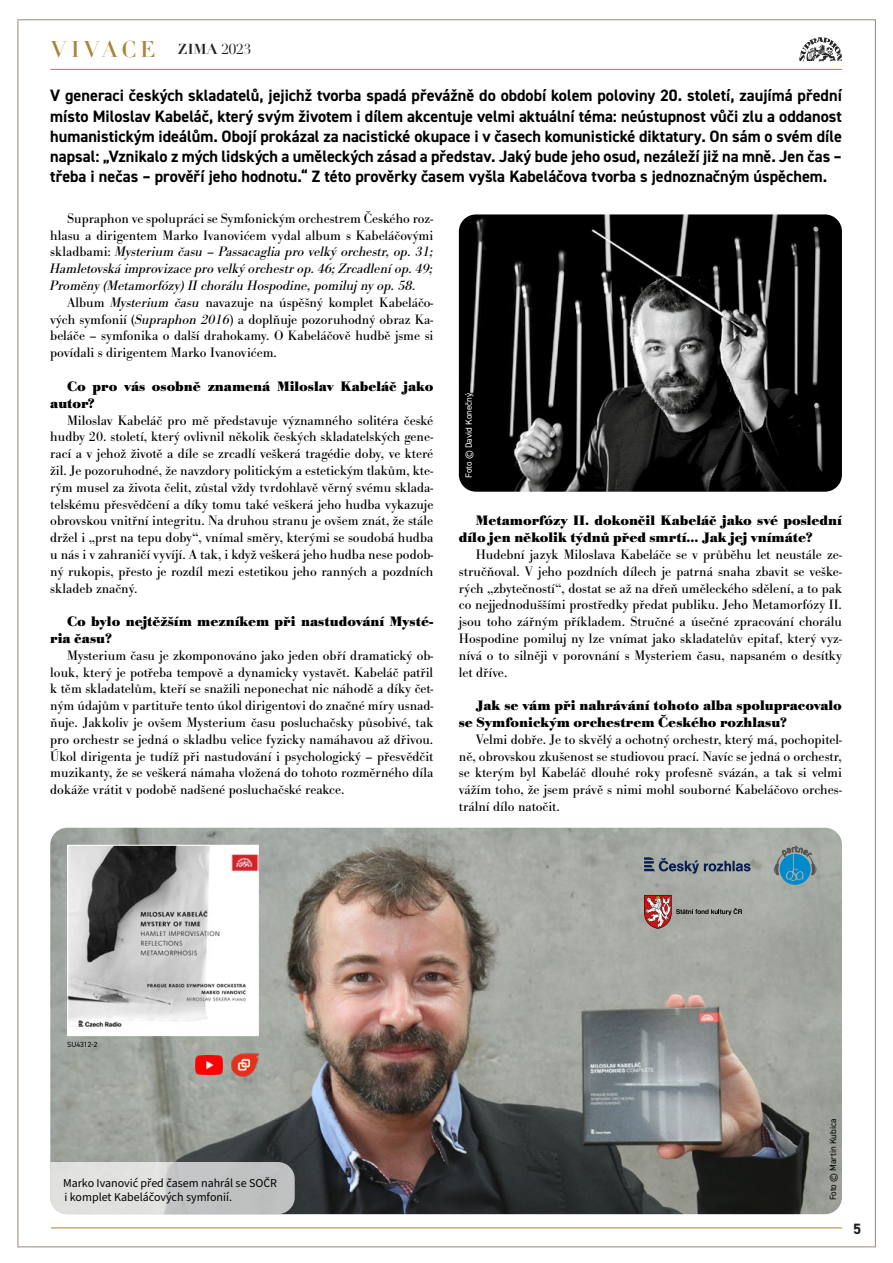
<style>
.page{position:relative;width:893px;height:1263px;background:#fff}
.page>*{position:absolute;margin:0;border:0;box-sizing:border-box;transform-origin:0 0}
.t1{font:22.5px "Didot LT Pro Headline";letter-spacing:.175em;color:#a88539}
.t2{font:700 16.5px/20.2px "DIN2014";color:#000;text-align:justify}
.t3{font:700 15px "DIN2014";color:#231e1e}
.t4{font:14.25px/16.8px "Bodoni URW";color:#000;text-align:justify}
.t5{font:italic 14.25px/16.8px "Bodoni URW";color:#000;text-align:justify}
.t6{font:700 14.25px/16.8px "Bodoni URW";color:#000}
.t7{font:12px/14.4px "Source Sans Pro";color:#000}
.t8{font:9px "DIN2014";color:#fff}
.t9{font:9px "DIN2014";color:#000}
.t10{font:7.5px "DIN2014";letter-spacing:-.005em;color:#000}
.s1{font-family:"Didot LT Pro";font-weight:700;font-size:14.25px;color:#231e1e}
.s2{font-family:"Didot LT Pro";font-size:14.25px;color:#231e1e}
.s3{font-style:normal}
.s4{font-style:italic}
</style>
<div class="page">
<hr style="left:50px;top:69px;width:792px;height:1px;background:#a88539">
<hr style="left:51px;top:1228px;width:791px;height:1px;background:#a88539">
<svg style="left:799px;top:37px;width:43px;height:25px"></svg>
<img style="left:50px;top:828px;width:792px;height:386px">
<img style="left:459px;top:214px;width:383px;height:278px">
<img style="left:231px;top:1053px;width:28px;height:23px">
<img style="left:195px;top:1055px;width:28px;height:19px">
<img style="left:69px;top:847px;width:188px;height:187px">
<div style="left:67px;top:845px;width:192px;height:191px;border:1px solid #fff"></div>
<svg style="left:50px;top:1162px;width:245px;height:52px;background:#cecfce"></svg>
<svg style="left:644px;top:895px;width:98px;height:34px;background:#a4918c"></svg>
<svg style="left:644px;top:857px;width:106px;height:17px;background:#7a838d"></svg>
<svg style="left:774px;top:846px;width:42px;height:39px;background:#5792aa"></svg>
<h1 class="t1" style="left:51px;top:35px;width:202px">VIVACE <span class="s1">ZIMA</span> <span class="s2">2023</span></h1>
<p class="t2" style="left:50px;top:85px;width:793px">V generaci českých skladatelů, jejichž tvorba spadá převážně do období kolem poloviny 20. století, zaujímá přední místo Miloslav Kabeláč, který svým životem i dílem akcentuje velmi aktuální téma: neústupnost vůči zlu a oddanost humanistickým ideálům. Obojí prokázal za nacistické okupace i v časech komunistické diktatury. On sám o svém díle napsal: „Vznikalo z mých lidských a uměleckých zásad a představ. Jaký bude jeho osud, nezáleží již na mně. Jen čas – třeba i nečas – prověří jeho hodnotu.“ Z této prověrky časem vyšla Kabeláčova tvorba s jednoznačným úspěchem.</p>
<p class="t5" style="left:50px;top:210px;width:385px;text-indent:17px"><span class="s3">Supraphon ve spolupráci se Symfonickým orchestrem Českého roz&shy;hlasu a dirigentem Marko Ivanovićem vydal album s Kabeláčovými skladbami:</span> Mysterium času – Passacaglia pro velký orchestr, op. 31; Hamletovská improvizace pro velký orchestr op. 46; Zrcadlení op. 49; Proměny (Metamorfózy) II chorálu Hospodine, pomiluj ny op. 58.</p>
<p class="t4" style="left:50px;top:294px;width:385px;text-indent:17px">Album <span class="s4">Mysterium času</span> navazuje na úspěšný komplet Kabeláčo&shy;vých symfonií (<span class="s4">Supraphon 2016</span>) a doplňuje pozoruhodný obraz Ka&shy;beláče – symfonika o další drahokamy. O Kabeláčově hudbě jsme si povídali s dirigentem Marko Ivanovićem.</p>
<p class="t6" style="left:50px;top:378px;width:385px;text-indent:17px">Co pro vás osobně znamená Miloslav Kabeláč jako autor?</p>
<p class="t4" style="left:50px;top:411px;width:385px;text-indent:17px">Miloslav Kabeláč pro mě představuje významného solitéra české hudby 20. století, který ovlivnil několik českých skladatelských gene&shy;rací a v jehož životě a díle se zrcadlí veškerá tragédie doby, ve které žil. Je pozoruhodné, že navzdory politickým a estetickým tlakům, kte&shy;rým musel za života čelit, zůstal vždy tvrdohlavě věrný svému sklada&shy;telskému přesvědčení a díky tomu také veškerá jeho hudba vykazuje obrovskou vnitřní integritu. Na druhou stranu je ovšem znát, že stále držel i „prst na tepu doby“, vnímal směry, kterými se soudobá hudba u nás i v zahraničí vyvíjí. A tak, i když veškerá jeho hudba nese podob&shy;ný rukopis, přesto je rozdíl mezi estetikou jeho ranných a pozdních skladeb značný.</p>
<p class="t6" style="left:50px;top:614px;width:385px;text-indent:17px">Co bylo nejtěžším mezníkem při nastudování Mysté&shy;ria času?</p>
<p class="t4" style="left:50px;top:647px;width:385px;text-indent:17px">Mysterium času je zkomponováno jako jeden obří dramatický ob&shy;louk, který je potřeba tempově a dynamicky vystavět. Kabeláč patřil k těm skladatelům, kteří se snažili neponechat nic náhodě a díky čet&shy;ným údajům v partituře tento úkol dirigentovi do značné míry usnad&shy;ňuje. Jakkoliv je ovšem Mysterium času posluchačsky působivé, tak pro orchestr se jedná o skladbu velice fyzicky namáhavou až dřivou.<br>Úkol dirigenta je tudíž při nastudování i psychologický – přesvědčit muzikanty, že se veškerá námaha vložená do tohoto rozměrného díla dokáže vrátit v podobě nadšené posluchačské reakce.</p>
<p class="t8" style="left:463px;top:478px;width:87px;rotate:-90deg">Foto © David Konečný</p>
<p class="t6" style="left:459px;top:513px;width:385px;text-indent:17px">Metamorfózy II. dokončil Kabeláč jako své poslední dílo jen několik týdnů před smrtí… Jak jej vnímáte?</p>
<p class="t4" style="left:459px;top:546px;width:385px;text-indent:17px">Hudební jazyk Miloslava Kabeláče se v průběhu let neustále ze&shy;stručňoval. V jeho pozdních dílech je patrná snaha zbavit se veške&shy;rých „zbytečností“, dostat se až na dřeň uměleckého sdělení, a to pak co nejjednoduššími prostředky předat publiku. Jeho Metamorfózy II. jsou toho zářným příkladem. Stručné a úsečné zpracování chorálu Hospodine pomiluj ny lze vnímat jako skladatelův epitaf, který vyz&shy;nívá o to silněji v porovnání s Mysteriem času, napsaném o desítky let dříve.</p>
<p class="t6" style="left:459px;top:698px;width:385px;text-indent:17px">Jak se vám při nahrávání tohoto alba spolupracovalo se Symfonickým orchestrem Českého rozhlasu?</p>
<p class="t4" style="left:459px;top:731px;width:385px;text-indent:17px">Velmi dobře. Je to skvělý a ochotný orchestr, který má, pochopitel&shy;ně, obrovskou zkušenost se studiovou prací. Navíc se jedná o orchestr, se kterým byl Kabeláč dlouhé roky profesně svázán, a tak si velmi vážím toho, že jsem právě s nimi mohl souborné Kabeláčovo orches&shy;trální dílo natočit.</p>
<p class="t10" style="left:67px;top:1040px;width:32px">SU4312-2</p>
<p class="t7" style="left:63px;top:1176px;width:216px">Marko Ivanović před časem nahrál se SOČR i komplet Kabeláčových symfonií.</p>
<p class="t9" style="left:827px;top:1200px;width:83px;rotate:-90deg">Foto © Martin Kubica</p>
<p class="t3" style="left:853px;top:1218px;width:10px">5</p>
</div>
